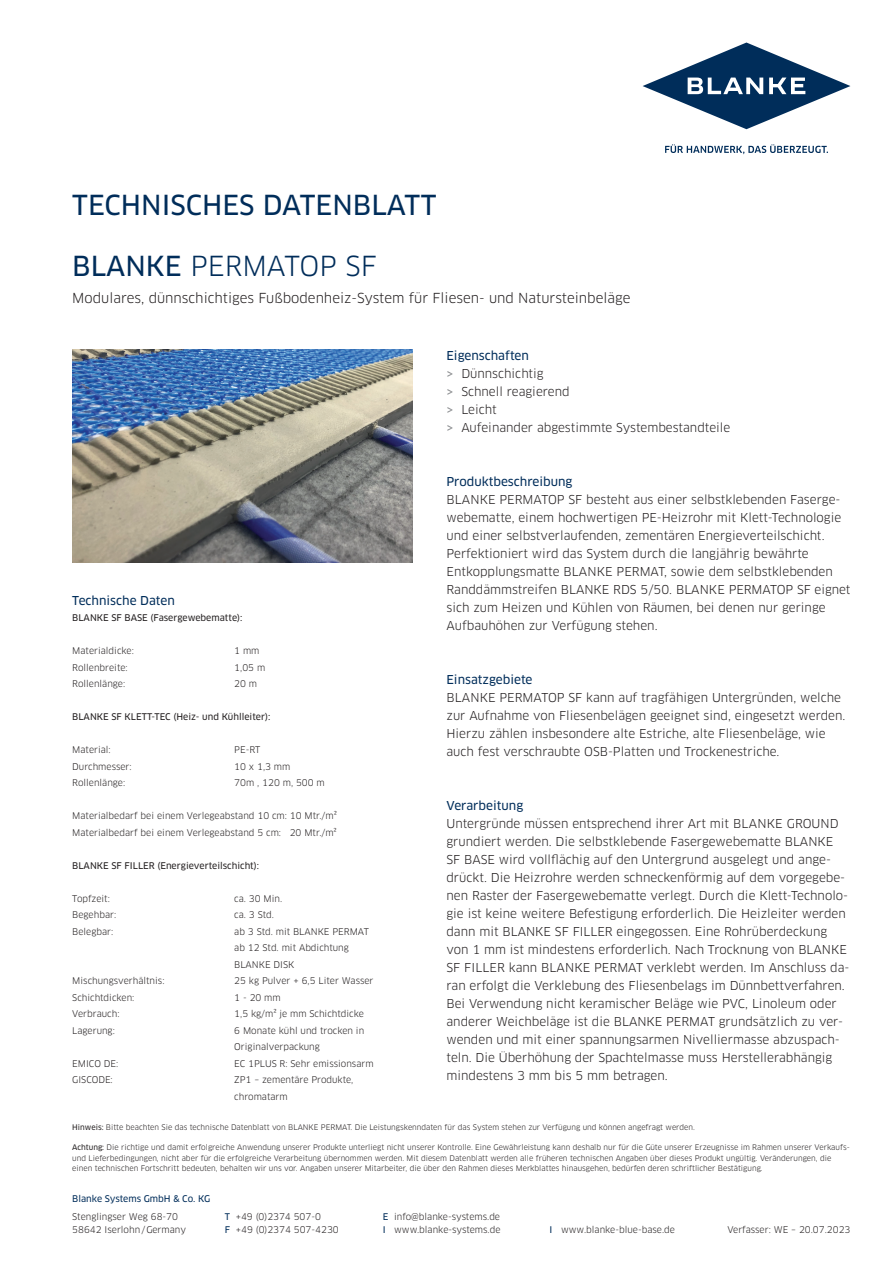
<style>
.page{position:relative;width:893px;height:1263px;background:#fff}
.page>*{position:absolute;margin:0;border:0;box-sizing:border-box;transform-origin:0 0}
.t1{font:27px "Clan OT News";color:#002d5a}
.t2{font:27px "Clan OT";color:#002d5a}
.t3{font:13.5px "Clan OT";color:#231f20}
.t4{font:12px/18px "Clan OT";color:#231f20}
.t5{font:12px "Clan OT News";color:#002d5a}
.t6{font:9px/16.5px "Clan OT";color:#231f20}
.t7{font:9px "Clan OT News";color:#231f20}
.t8{font:9px "Clan OT News";color:#002d5a}
.t9{font:7.5px/10.5px "Clan OT";color:#231f20}
.s1{font-family:"Clan OT News"}
.s2{font-family:"Clan OT News";color:#8a8c8f}
.s3{font-family:"Clan OT News";color:#002d5a}
</style>
<div class="page">
<svg style="left:665px;top:144px;width:163px;height:10px"></svg>
<svg style="left:643px;top:43px;width:207px;height:86px"></svg>
<img style="left:72px;top:349px;width:340px;height:213px">
<h1 class="t1" style="left:72px;top:189px;width:366px">TECHNISCHES DATENBLATT</h1>
<h1 class="t2" style="left:72px;top:250px;width:306px"><span class="s1">BLANKE</span> PERMATOP SF</h1>
<p class="t3" style="left:72px;top:290px;width:560px">Modulares, dünnschichtiges Fußbodenheiz-System für Fliesen- und Natursteinbeläge</p>
<p class="t5" style="left:446px;top:348px;width:84px">Eigenschaften</p>
<p class="t4" style="left:446px;top:365px;width:285px"><span class="s2">&gt;</span> Dünnschichtig<br><span class="s2">&gt;</span> Schnell reagierend<br><span class="s2">&gt;</span> Leicht<br><span class="s2">&gt;</span> Aufeinander abgestimmte Systembestandteile</p>
<p class="t5" style="left:446px;top:474px;width:127px">Produktbeschreibung</p>
<p class="t4" style="left:446px;top:491px;width:405px">BLANKE PERMATOP SF besteht aus einer selbstklebenden Faserge&shy;webematte, einem hochwertigen PE-Heizrohr mit Klett-Technologie und einer selbstverlaufenden, zementären Energieverteilschicht.<br>Perfektioniert wird das System durch die langjährig bewährte Entkopplungsmatte BLANKE PERMAT, sowie dem selbstklebenden Randdämmstreifen BLANKE RDS 5/50. BLANKE PERMATOP SF eignet sich zum Heizen und Kühlen von Räumen, bei denen nur geringe Aufbauhöhen zur Verfügung stehen.</p>
<p class="t5" style="left:72px;top:593px;width:104px">Technische Daten</p>
<p class="t7" style="left:72px;top:613px;width:172px">BLANKE SF BASE (Fasergewebematte):</p>
<p class="t6" style="left:72px;top:643px;width:63px">Materialdicke:</p>
<p class="t6" style="left:234px;top:643px;width:27px">1 mm</p>
<p class="t6" style="left:72px;top:659px;width:57px">Rollenbreite:</p>
<p class="t6" style="left:234px;top:659px;width:32px">1,05 m</p>
<p class="t6" style="left:72px;top:676px;width:55px">Rollenlänge:</p>
<p class="t6" style="left:234px;top:676px;width:24px">20 m</p>
<p class="t7" style="left:72px;top:712px;width:200px">BLANKE SF KLETT-TEC (Heiz- und Kühlleiter):</p>
<p class="t6" style="left:72px;top:742px;width:40px">Material:</p>
<p class="t6" style="left:234px;top:742px;width:28px">PE-RT</p>
<p class="t6" style="left:72px;top:758px;width:61px">Durchmesser:</p>
<p class="t6" style="left:234px;top:758px;width:58px">10 x 1,3 mm</p>
<p class="t6" style="left:72px;top:775px;width:55px">Rollenlänge:</p>
<p class="t6" style="left:234px;top:775px;width:92px">70m , 120 m, 500 m</p>
<p class="t6" style="left:72px;top:808px;width:266px">Materialbedarf bei einem Verlegeabstand 10 cm: 10 Mtr./m²<br>Materialbedarf bei einem Verlegeabstand 5 cm: 20 Mtr./m²</p>
<p class="t7" style="left:72px;top:860px;width:188px">BLANKE SF FILLER (Energieverteilschicht):</p>
<p class="t6" style="left:72px;top:890px;width:39px">Topfzeit:</p>
<p class="t6" style="left:234px;top:890px;width:49px">ca. 30 Min.</p>
<p class="t6" style="left:72px;top:907px;width:45px">Begehbar:</p>
<p class="t6" style="left:234px;top:907px;width:41px">ca. 3 Std.</p>
<p class="t6" style="left:72px;top:923px;width:43px">Belegbar:</p>
<p class="t6" style="left:234px;top:923px;width:136px">ab 3 Std. mit BLANKE PERMAT ab 12 Std. mit Abdichtung<br>BLANKE DISK</p>
<p class="t6" style="left:72px;top:973px;width:94px">Mischungsverhältnis:</p>
<p class="t6" style="left:234px;top:973px;width:141px">25 kg Pulver + 6,5 Liter Wasser</p>
<p class="t6" style="left:72px;top:989px;width:64px">Schichtdicken:</p>
<p class="t6" style="left:234px;top:989px;width:48px">1 - 20 mm</p>
<p class="t6" style="left:72px;top:1006px;width:49px">Verbrauch:</p>
<p class="t6" style="left:234px;top:1006px;width:131px">1,5 kg/m² je mm Schichtdicke</p>
<p class="t6" style="left:72px;top:1022px;width:44px">Lagerung:</p>
<p class="t6" style="left:234px;top:1022px;width:131px">6 Monate kühl und trocken in<br>Originalverpackung</p>
<p class="t6" style="left:72px;top:1055px;width:48px">EMICO DE:</p>
<p class="t6" style="left:234px;top:1055px;width:141px">EC 1PLUS R: Sehr emissionsarm</p>
<p class="t6" style="left:72px;top:1072px;width:42px">GISCODE:</p>
<p class="t6" style="left:234px;top:1072px;width:121px">ZP1 – zementäre Produkte, chromatarm</p>
<p class="t9" style="left:72px;top:1122px;width:624px"><span class="s1">Hinweis:</span> Bitte beachten Sie das technische Datenblatt von BLANKE PERMAT. Die Leistungskenndaten für das System stehen zur Verfügung und können angefragt werden.</p>
<p class="t5" style="left:446px;top:672px;width:88px">Einsatzgebiete</p>
<p class="t4" style="left:446px;top:689px;width:400px">BLANKE PERMATOP SF kann auf tragfähigen Untergründen, welche zur Aufnahme von Fliesenbelägen geeignet sind, eingesetzt werden.<br>Hierzu zählen insbesondere alte Estriche, alte Fliesenbeläge, wie auch fest verschraubte OSB-Platten und Trockenestriche.</p>
<p class="t5" style="left:446px;top:798px;width:78px">Verarbeitung</p>
<p class="t4" style="left:446px;top:815px;width:405px">Untergründe müssen entsprechend ihrer Art mit BLANKE GROUND grundiert werden. Die selbstklebende Fasergewebematte BLANKE SF BASE wird vollflächig auf den Untergrund ausgelegt und ange&shy;drückt. Die Heizrohre werden schneckenförmig auf dem vorgegebe&shy;nen Raster der Fasergewebematte verlegt. Durch die Klett-Technolo&shy;gie ist keine weitere Befestigung erforderlich. Die Heizleiter werden dann mit BLANKE SF FILLER eingegossen. Eine Rohrüberdeckung von 1 mm ist mindestens erforderlich. Nach Trocknung von BLANKE SF FILLER kann BLANKE PERMAT verklebt werden. Im Anschluss da&shy;ran erfolgt die Verklebung des Fliesenbelags im Dünnbettverfahren.<br>Bei Verwendung nicht keramischer Beläge wie PVC, Linoleum oder anderer Weichbeläge ist die BLANKE PERMAT grundsätzlich zu ver&shy;wenden und mit einer spannungsarmen Nivelliermasse abzuspach&shy;teln. Die Überhöhung der Spachtelmasse muss Herstellerabhängig mindestens 3 mm bis 5 mm betragen.</p>
<p class="t9" style="left:72px;top:1142px;width:779px"><span class="s1">Achtung:</span> Die richtige und damit erfolgreiche Anwendung unserer Produkte unterliegt nicht unserer Kontrolle. Eine Gewährleistung kann deshalb nur für die Güte unserer Erzeugnisse im Rahmen unserer Verkaufs&shy;und Lieferbedingungen, nicht aber für die erfolgreiche Verarbeitung übernommen werden. Mit diesem Datenblatt werden alle früheren technischen Angaben über dieses Produkt ungültig. Veränderungen, die einen technischen Fortschritt bedeuten, behalten wir uns vor. Angaben unserer Mitarbeiter, die über den Rahmen dieses Merkblattes hinausgehen, bedürfen deren schriftlicher Bestätigung.</p>
<p class="t8" style="left:72px;top:1194px;width:139px">Blanke Systems GmbH &amp; Co. KG</p>
<p class="t6" style="left:72px;top:1210px;width:115px;line-height:13.5px">Stenglingser Weg 68-70<br>58642 Iserlohn/Germany</p>
<p class="t6" style="left:383px;top:1210px;width:119px;line-height:13.5px"><span class="s3">E</span> info@blanke-systems.de<br><span class="s3">I</span> www.blanke-systems.de</p>
<p class="t6" style="left:225px;top:1210px;width:116px;line-height:13.5px"><span class="s3">T</span> +49 (0)2374 507-0<br><span class="s3">F</span> +49 (0)2374 507-4230</p>
<p class="t6" style="left:550px;top:1222px;width:127px"><span class="s3">I</span> www.blanke-blue-base.de</p>
<p class="t6" style="left:727px;top:1222px;width:125px">Verfasser: WE – 20.07.2023</p>
</div>
